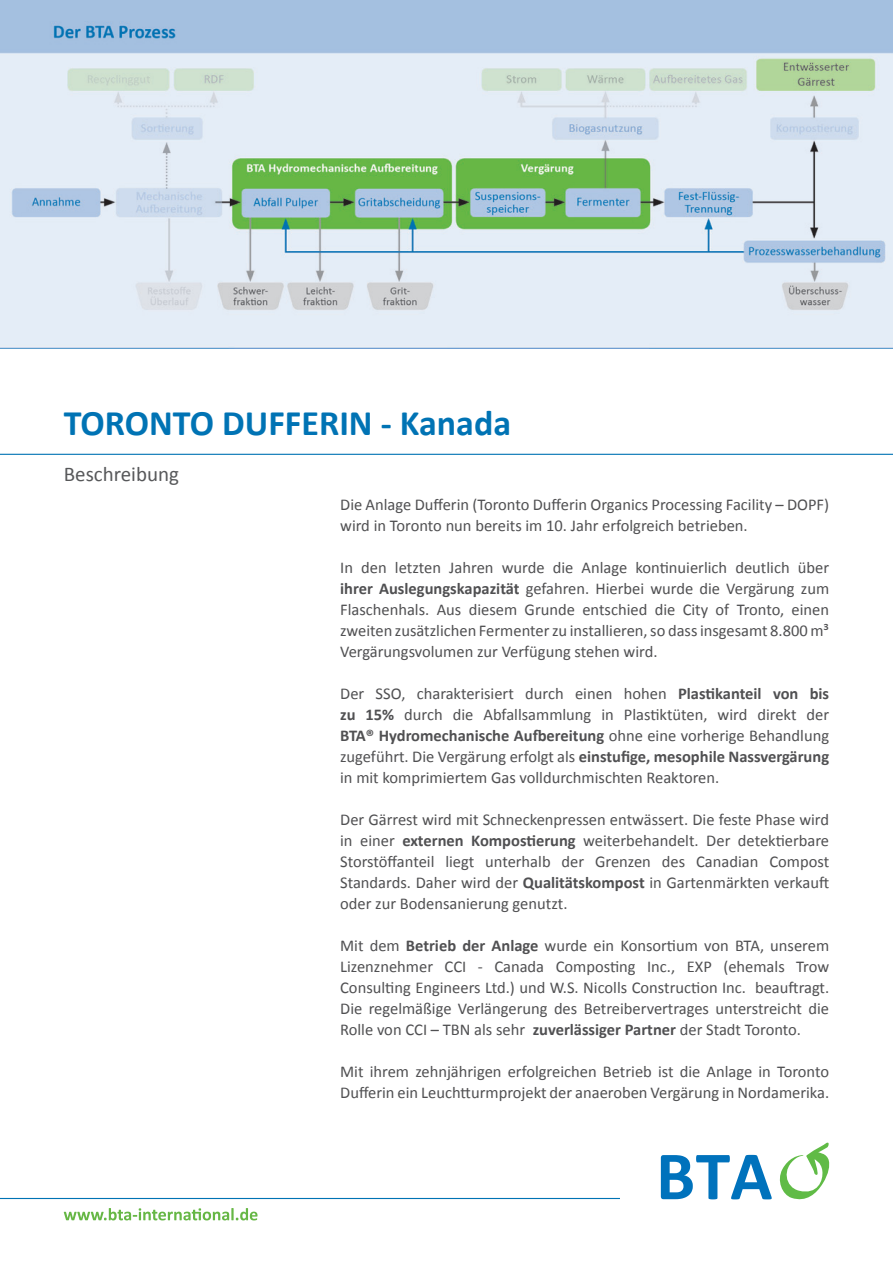
<style>
.page{position:relative;width:893px;height:1263px;background:#fff}
.page>*{position:absolute;margin:0;border:0;box-sizing:border-box;transform-origin:0 0}
.t1{font:700 36px "Calibri";color:#0073b4}
.t2{font:21px "Calibri";color:#57585a}
.t3{font:16.5px/21px "Calibri";color:#505052;text-align:justify}
.s1{font-weight:700}
</style>
<div class="page">
<img style="left:0;top:0;width:893px;height:349px">
<svg style="left:64px;top:1208px;width:193px;height:12px"></svg>
<hr style="left:0;top:454px;width:893px;height:1px;background:#0073b4">
<svg style="left:0;top:1199px;width:556px;height:1px"></svg>
<hr style="left:0;top:1198px;width:620px;height:1px;background:#0073b4">
<svg style="left:556px;top:1142px;width:274px;height:58px"></svg>
<h1 class="t1" style="left:64px;top:400px;width:449px">TORONTO DUFFERIN - Kanada</h1>
<p class="t2" style="left:64px;top:461px;width:117px">Beschreibung</p>
<p class="t3" style="left:340px;top:494px;width:490px">Die Anlage Dufferin (Toronto Dufferin Organics Processing Facility – DOPF) wird in Toronto nun bereits im 10. Jahr erfolgreich betrieben.</p>
<p class="t3" style="left:340px;top:557px;width:490px">In den letzten Jahren wurde die Anlage kontinuierlich deutlich über <span class="s1">ihrer Auslegungskapazität</span> gefahren. Hierbei wurde die Vergärung zum Flaschenhals. Aus diesem Grunde entschied die City of Tronto, einen zweiten zusätzlichen Fermenter zu installieren, so dass insgesamt 8.800m³<br>Vergärungsvolumen zur Verfügung stehen wird.</p>
<p class="t3" style="left:340px;top:683px;width:490px">Der SSO, charakterisiert durch einen hohen <span class="s1">Plastikanteil von bis zu 15%</span> durch die Abfallsammlung in Plastiktüten, wird direkt der <span class="s1">BTA® Hydromechanische Aufbereitung</span> ohne eine vorherige Behandlung zugeführt. Die Vergärung erfolgt als <span class="s1">einstufige, mesophile Nassvergärung </span>in mit komprimiertem Gas volldurchmischten Reaktoren.</p>
<p class="t3" style="left:340px;top:809px;width:490px">Der Gärrest wird mit Schneckenpressen entwässert. Die feste Phase wird in einer <span class="s1">externen Kompostierung</span> weiterbehandelt. Der detektierbare Storstöffanteil liegt unterhalb der Grenzen des Canadian Compost Standards. Daher wird der <span class="s1">Qualitätskompost</span> in Gartenmärkten verkauft oder zur Bodensanierung genutzt.</p>
<p class="t3" style="left:340px;top:935px;width:490px">Mit dem <span class="s1">Betrieb der Anlage</span> wurde ein Konsortium von BTA, unserem Lizenznehmer CCI - Canada Composting Inc., EXP (ehemals Trow Consulting Engineers Ltd.) und W.S. Nicolls Construction Inc. beauftragt.<br>Die regelmäßige Verlängerung des Betreibervertrages unterstreicht die Rolle von CCI – TBN als sehr <span class="s1">zuverlässiger Partner</span> der Stadt Toronto.</p>
<p class="t3" style="left:340px;top:1061px;width:490px">Mit ihrem zehnjährigen erfolgreichen Betrieb ist die Anlage in Toronto<br>Dufferin ein Leuchtturmprojekt der anaeroben Vergärung in Nordamerika.</p>
</div>
